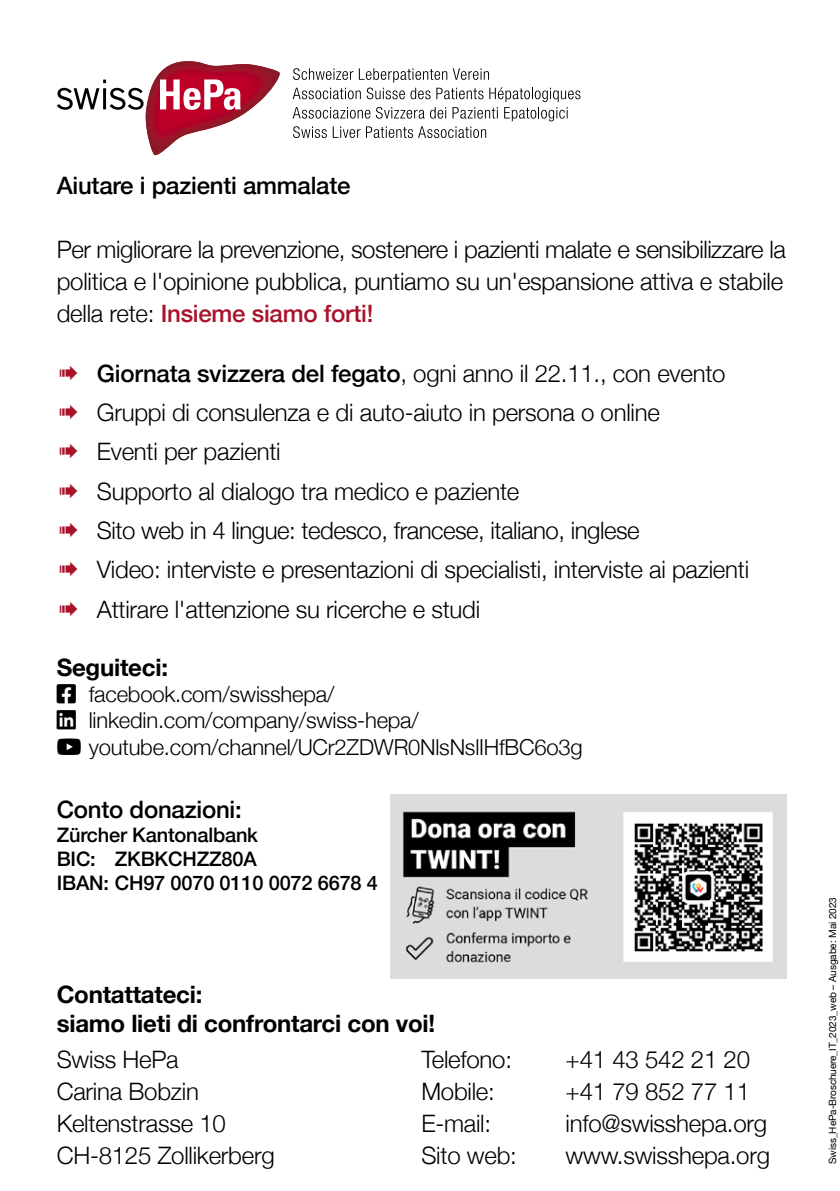
<style>
.page{position:relative;width:840px;height:1191px;background:#fff}
.page>*{position:absolute;margin:0;border:0;box-sizing:border-box;transform-origin:0 0}
.t1{font:300 24px/39.4px "Helvetica Neue";letter-spacing:-.01em;color:#000}
.t2{font:700 24px/28.8px "Helvetica Neue";letter-spacing:-.01em;color:#000}
.t3{font:500 24px "Helvetica Neue";letter-spacing:-.01em;color:#000}
.t4{font:300 22px/26.4px "Helvetica Neue";letter-spacing:-.01em;color:#000}
.t5{font:500 20px/24px "Helvetica Neue";letter-spacing:-.01em;color:#000}
.t6{font:10px "Helvetica Neue";letter-spacing:-.01em;color:#000}
.s1{font-weight:500;color:#a9132a}
.s2{font-weight:500}
</style>
<div class="page">
<svg style="left:57px;top:61px;width:222px;height:94px"></svg>
<svg style="left:292px;top:68px;width:288px;height:70px"></svg>
<img style="left:390px;top:794px;width:395px;height:184px">
<p class="t3" style="left:57px;top:166px;width:295px">Aiutare i pazienti ammalate</p>
<p class="t1" style="left:57px;top:231px;width:730px;line-height:32px;text-align:justify">Per migliorare la prevenzione, sostenere i pazienti malate e sensibilizzare la politica e l'opinione pubblica, puntiamo su un'espansione attiva e stabile della rete: <span class="s1">Insieme siamo forti!</span></p>
<p class="t1" style="left:97px;top:351px;width:653px"><span class="s2">Giornata svizzera del fegato</span>, ogni anno il 22.11., con evento Gruppi di consulenza e di auto-aiuto in persona o online<br>Eventi per pazienti<br>Supporto al dialogo tra medico e paziente<br>Sito web in 4 lingue: tedesco, francese, italiano, inglese<br>Video: interviste e presentazioni di specialisti, interviste ai pazienti Attirare l'attenzione su ricerche e studi</p>
<p class="t2" style="left:57px;top:653px;width:113px">Seguiteci:</p>
<p class="t4" style="left:89px;top:679px;width:495px">facebook.com/swisshepa/ linkedin.com/company/swiss-hepa/ youtube.com/channel/UCr2ZDWR0NlsNslIHfBC6o3g</p>
<p class="t3" style="left:57px;top:790px;width:186px">Conto donazioni:</p>
<p class="t5" style="left:57px;top:821px;width:322px">Zürcher Kantonalbank<br>BIC: ZKBKCHZZ80A<br>IBAN: CH97 0070 0110 0072 6678 4</p>
<p class="t2" style="left:57px;top:980px;width:380px">Contattateci:<br>siamo lieti di confrontarci con voi!</p>
<p class="t1" style="left:421px;top:1038px;width:92px">Telefono:</p>
<p class="t1" style="left:565px;top:1038px;width:186px">+41 43 542 21 20</p>
<p class="t1" style="left:421px;top:1070px;width:75px">Mobile:</p>
<p class="t1" style="left:565px;top:1070px;width:186px">+41 79 852 77 11</p>
<p class="t1" style="left:421px;top:1102px;width:71px">E-mail:</p>
<p class="t1" style="left:565px;top:1102px;width:203px">info@swisshepa.org</p>
<p class="t1" style="left:421px;top:1134px;width:97px">Sito web:</p>
<p class="t1" style="left:565px;top:1134px;width:206px">www.swisshepa.org</p>
<p class="t1" style="left:57px;top:1041px;width:219px;line-height:32px">Swiss HePa<br>Carina Bobzin<br>Keltenstrasse 10<br>CH-8125 Zollikerberg</p>
<p class="t6" style="left:824px;top:1164px;width:268px;rotate:-90deg">Swiss_HePa-Broschuere_IT_2023_web – Ausgabe: Mai 2023</p>
</div>
